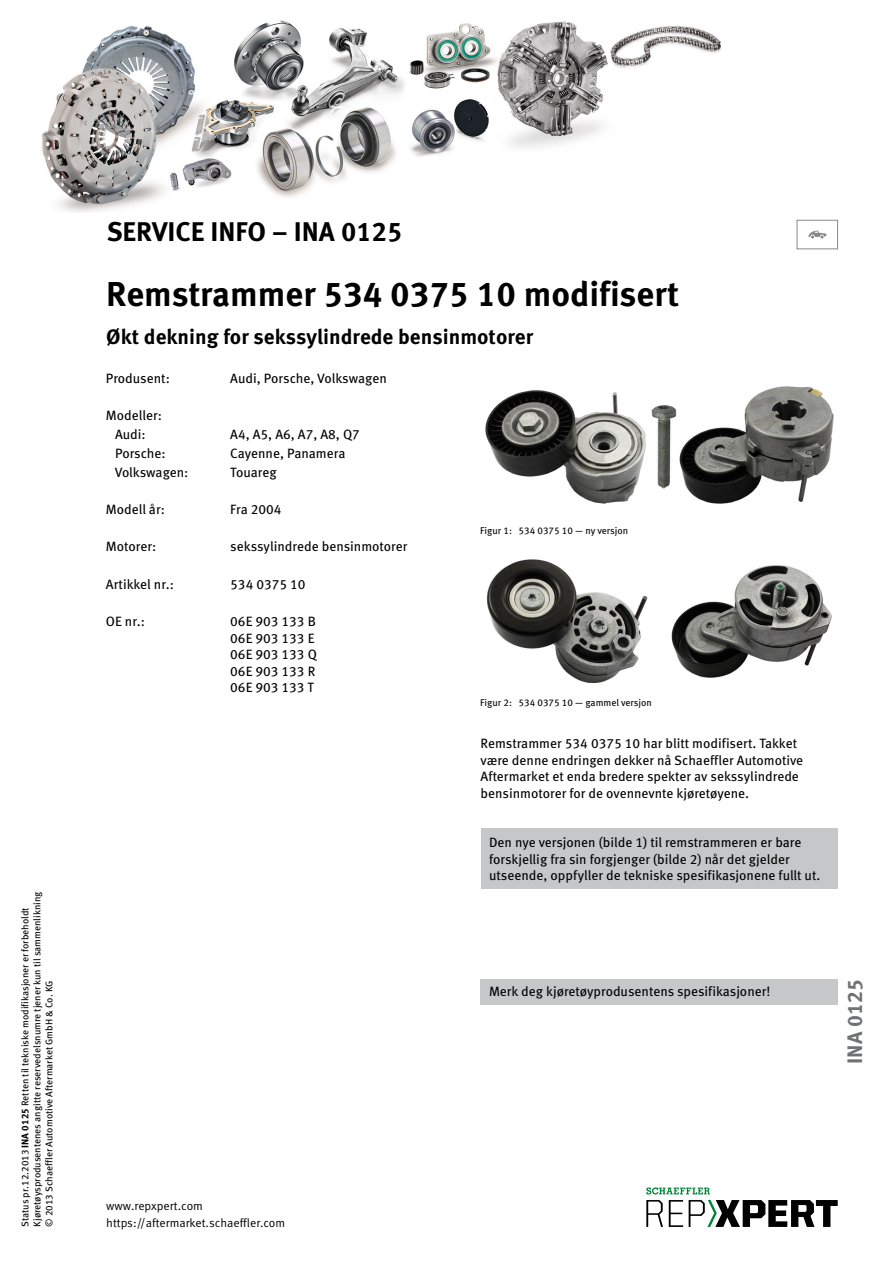
<style>
.page{position:relative;width:893px;height:1263px;background:#fff}
.page>*{position:absolute;margin:0;border:0;box-sizing:border-box;transform-origin:0 0}
.t1{font:700 34.5px "Meta Pro";color:#000}
.t2{font:700 27px "Meta Pro";color:#000}
.t3{font:700 21px "Meta Pro";color:#000}
.t4{font:700 21px "Meta Pro";color:#707172}
.t5{font:13.5px/16.5px "Meta Pro";color:#000}
.t6{font:12px/16.5px "Meta Pro Norm";color:#000}
.t7{font:9.75px/12px "Meta Pro";color:#000}
.s1{font-weight:700}
</style>
<div class="page">
<div style="left:481px;top:829px;width:356px;height:60px;background:#c6c7c8"></div>
<img style="left:485px;top:386px;width:349px;height:118px">
<img style="left:486px;top:559px;width:346px;height:125px">
<div style="left:480px;top:980px;width:358px;height:25px;background:#c6c7c8"></div>
<div style="left:797px;top:220px;width:41px;height:29px;border:1px solid #87888a"></div>
<svg style="left:808px;top:231px;width:18px;height:7px"></svg>
<img style="left:42px;top:20px;width:679px;height:192px">
<svg style="left:646px;top:1200px;width:17px;height:27px"></svg>
<svg style="left:669px;top:1200px;width:14px;height:27px"></svg>
<svg style="left:689px;top:1200px;width:149px;height:27px"></svg>
<svg style="left:646px;top:1187px;width:64px;height:7px"></svg>
<p class="t7" style="left:19px;top:1227px;width:337px;rotate:-90deg">Status pr.12.2013 <span class="s1">INA 0125</span> Retten til tekniske modifikasjoner er forbeholdt<br>Kjøretøysprodusentenes angitte reservedelsnumre tjener kun til sammenlikning © 2013 Schaeffler Automotive Aftermarket GmbH &amp; Co. KG</p>
<h2 class="t2" style="left:107px;top:210px;width:297px">SERVICE INFO – INA 0125</h2>
<h1 class="t1" style="left:106px;top:267px;width:574px">Remstrammer 534 0375 10 modifisert</h1>
<h3 class="t3" style="left:106px;top:320px;width:428px">Økt dekning for sekssylindrede bensinmotorer</h3>
<p class="t5" style="left:106px;top:369px;width:66px">Produsent:</p>
<p class="t5" style="left:230px;top:369px;width:158px">Audi, Porsche, Volkswagen</p>
<p class="t5" style="left:106px;top:405px;width:58px;line-height:18.8px;text-align:center">Modeller:<br>Audi:</p>
<p class="t5" style="left:230px;top:425px;width:131px">A4, A5, A6, A7, A8, Q7</p>
<p class="t5" style="left:115px;top:444px;width:52px">Porsche:</p>
<p class="t5" style="left:230px;top:444px;width:117px">Cayenne, Panamera</p>
<p class="t5" style="left:115px;top:463px;width:75px">Volkswagen:</p>
<p class="t5" style="left:230px;top:463px;width:48px">Touareg</p>
<p class="t5" style="left:106px;top:500px;width:61px">Modell år:</p>
<p class="t5" style="left:230px;top:500px;width:53px">Fra 2004</p>
<p class="t5" style="left:106px;top:537px;width:52px">Motorer:</p>
<p class="t5" style="left:230px;top:537px;width:179px">sekssylindrede bensinmotorer</p>
<p class="t5" style="left:106px;top:575px;width:70px">Artikkel nr.:</p>
<p class="t5" style="left:230px;top:575px;width:77px">534 0375 10</p>
<p class="t5" style="left:106px;top:612px;width:41px">OE nr.:</p>
<p class="t5" style="left:230px;top:612px;width:88px">06E 903 133 B<br>06E 903 133 E<br>06E 903 133 Q<br>06E 903 133 R<br>06E 903 133 T</p>
<p class="t7" style="left:480px;top:524px;width:149px">Figur 1: 534 0375 10 — ny versjon</p>
<p class="t7" style="left:480px;top:696px;width:173px">Figur 2: 534 0375 10 — gammel versjon</p>
<p class="t5" style="left:481px;top:734px;width:324px">Remstrammer 534 0375 10 har blitt modifisert. Takket være denne endringen dekker nå Schaeffler Automotive Aftermarket et enda bredere spekter av sekssylindrede bensinmotorer for de ovennevnte kjøretøyene.</p>
<p class="t5" style="left:489px;top:833px;width:333px">Den nye versjonen (bilde 1) til remstrammeren er bare forskjellig fra sin forgjenger (bilde 2) når det gjelder utseende, oppfyller de tekniske spesifikasjonene fullt ut.</p>
<p class="t5" style="left:489px;top:982px;width:283px">Merk deg kjøretøyprodusentens spesifikasjoner!</p>
<h3 class="t4" style="left:838px;top:1064px;width:86px;rotate:-90deg">INA 0125</h3>
<p class="t6" style="left:106px;top:1197px;width:180px">www.repxpert.com https://aftermarket.schaeffler.com</p>
</div>
